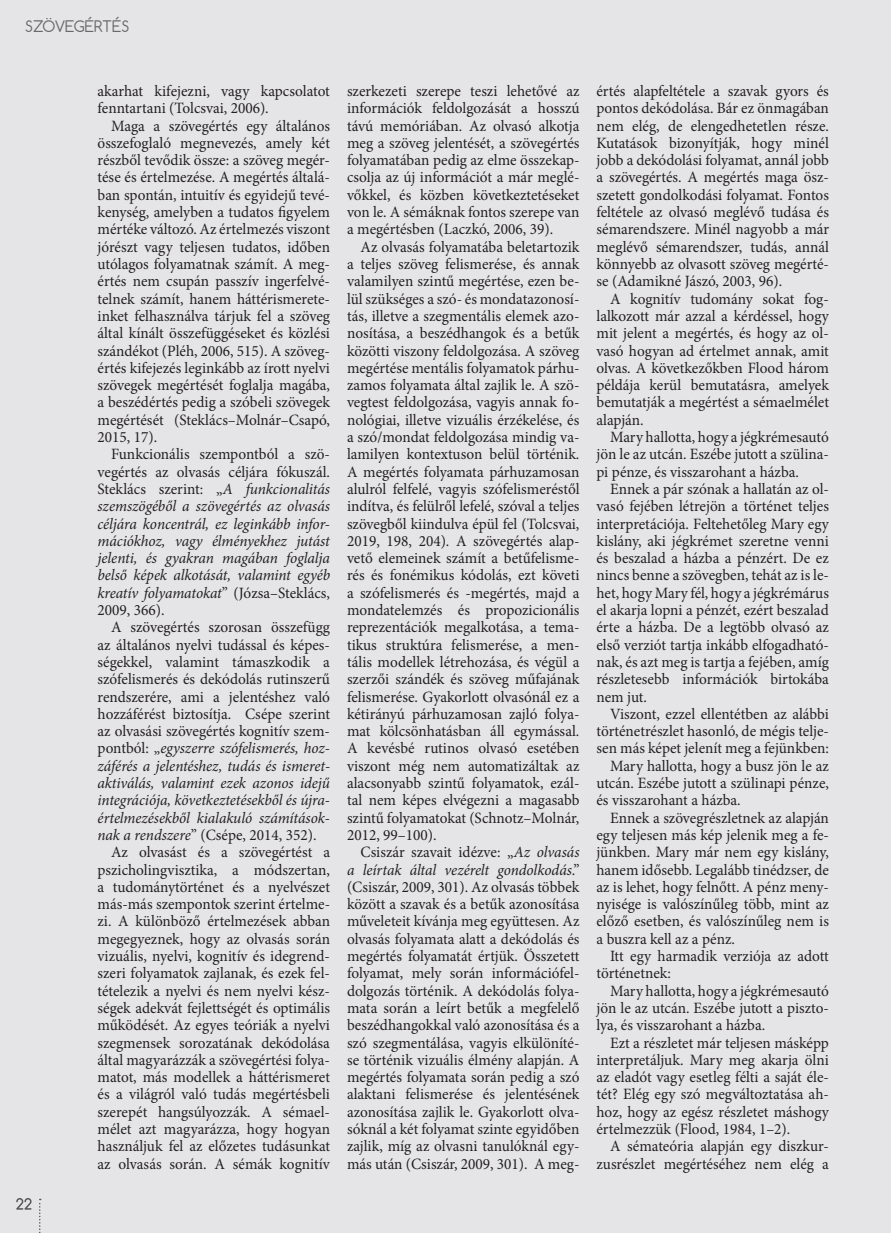
<style>
.page{position:relative;width:891px;height:1233px;background:#fff}
.page>*{position:absolute;margin:0;border:0;box-sizing:border-box;transform-origin:0 0}
.t1{font:15.75px/17.2px "Minion Pro";color:#231f20;text-align:justify}
.t2{font:italic 15.75px/17.2px "Minion Pro";letter-spacing:-.01em;color:#231f20;text-align:justify}
.t3{font:15px "Comfortaa";color:#69696c}
.s1{font-style:normal}
.s2{font-style:italic}
</style>
<div class="page">
<svg style="left:16px;top:1197px;width:16px;height:12px"></svg>
<svg style="left:39px;top:1198px;width:2px;height:34px"></svg>
<p class="t3" style="left:25px;top:21px;width:106px">SZÖVEGÉRTÉS</p>
<p class="t1" style="left:98px;top:84px;width:234px">akarhat kifejezni, vagy kapcsolatot fenntartani (Tolcsvai, 2006).</p>
<p class="t1" style="left:98px;top:118px;width:234px;text-indent:14px">Maga a szövegértés egy általános összefoglaló megnevezés, amely két részből tevődik össze: a szöveg megér&shy;tése és értelmezése. A megértés általá&shy;ban spontán, intuitív és egyidejű tevé&shy;kenység, amelyben a tudatos figyelem mértéke változó. Az értelmezés viszont jórészt vagy teljesen tudatos, időben utólagos folyamatnak számít. A meg&shy;értés nem csupán passzív ingerfelvé&shy;telnek számít, hanem háttérismerete&shy;inket felhasználva tárjuk fel a szöveg által kínált összefüggéseket és közlési szándékot (Pléh, 2006, 515). A szöveg&shy;értés kifejezés leginkább az írott nyelvi szövegek megértését foglalja magába, a beszédértés pedig a szóbeli szövegek megértését (Steklács–Molnár–Csapó, 2015, 17).</p>
<p class="t2" style="left:98px;top:447px;width:234px;text-indent:14px"><span class="s1">Funkcionális szempontból a szö&shy;vegértés az olvasás céljára fókuszál.<br>Steklács szerint: „</span>A funkcionalitás szemszögéből a szövegértés az olvasás céljára koncentrál, ez leginkább infor&shy;mációkhoz, vagy élményekhez jutást jelenti, és gyakran magában foglalja belső képek alkotását, valamint egyéb kreatív folyamatokat<span class="s1">” (Józsa–Steklács, 2009, 366).</span></p>
<p class="t1" style="left:111px;top:620px;width:220px">A szövegértés szorosan összefügg</p>
<p class="t1" style="left:98px;top:637px;width:234px">az általános nyelvi tudással és képes-</p>
<p class="t1" style="left:98px;top:654px;width:234px">ségekkel, valamint támaszkodik a</p>
<p class="t1" style="left:98px;top:671px;width:234px">szófelismerés és dekódolás rutinszerű</p>
<p class="t1" style="left:98px;top:689px;width:234px">rendszerére, ami a jelentéshez való</p>
<p class="t1" style="left:98px;top:706px;width:234px">hozzáférést biztosítja. Csépe szerint</p>
<p class="t1" style="left:98px;top:723px;width:234px">az olvasási szövegértés kognitív szem-</p>
<p class="t2" style="left:98px;top:741px;width:234px"><span class="s1">pontból: „</span>egyszerre szófelismerés, hoz-</p>
<p class="t2" style="left:98px;top:758px;width:234px">záférés a jelentéshez, tudás és ismeret-</p>
<p class="t2" style="left:98px;top:775px;width:234px">aktiválás, valamint ezek azonos idejű</p>
<p class="t2" style="left:98px;top:792px;width:234px">integrációja, következtetésekből és újra-</p>
<p class="t2" style="left:98px;top:810px;width:234px">értelmezésekből kialakuló számítások-</p>
<p class="t1" style="left:98px;top:827px;width:221px"><span class="s2">nak a rendszere</span>” (Csépe, 2014, 352).</p>
<p class="t1" style="left:111px;top:844px;width:221px">Az olvasást és a szövegértést a</p>
<p class="t1" style="left:98px;top:862px;width:234px">pszicholingvisztika, a módszertan,</p>
<p class="t1" style="left:98px;top:879px;width:234px">a tudománytörténet és a nyelvészet</p>
<p class="t1" style="left:98px;top:896px;width:234px">más-más szempontok szerint értelme-</p>
<p class="t1" style="left:98px;top:914px;width:234px">zi. A különböző értelmezések abban</p>
<p class="t1" style="left:98px;top:931px;width:234px">megegyeznek, hogy az olvasás során</p>
<p class="t1" style="left:98px;top:948px;width:234px">vizuális, nyelvi, kognitív és idegrend-</p>
<p class="t1" style="left:98px;top:965px;width:234px">szeri folyamatok zajlanak, és ezek fel-</p>
<p class="t1" style="left:98px;top:983px;width:234px">tételezik a nyelvi és nem nyelvi kész-</p>
<p class="t1" style="left:98px;top:1000px;width:234px">ségek adekvát fejlettségét és optimális</p>
<p class="t1" style="left:98px;top:1017px;width:234px">működését. Az egyes teóriák a nyelvi</p>
<p class="t1" style="left:98px;top:1035px;width:234px">szegmensek sorozatának dekódolása</p>
<p class="t1" style="left:98px;top:1052px;width:234px">által magyarázzák a szövegértési folya-</p>
<p class="t1" style="left:98px;top:1069px;width:234px">matot, más modellek a háttérismeret</p>
<p class="t1" style="left:98px;top:1086px;width:234px">és a világról való tudás megértésbeli</p>
<p class="t1" style="left:98px;top:1104px;width:234px">szerepét hangsúlyozzák. A sémael-</p>
<p class="t1" style="left:98px;top:1121px;width:234px">mélet azt magyarázza, hogy hogyan</p>
<p class="t1" style="left:98px;top:1138px;width:234px">használjuk fel az előzetes tudásunkat</p>
<p class="t1" style="left:98px;top:1156px;width:234px">az olvasás során. A sémák kognitív</p>
<p class="t1" style="left:347px;top:84px;width:234px">szerkezeti szerepe teszi lehetővé az információk feldolgozását a hosszú távú memóriában. Az olvasó alkotja meg a szöveg jelentését, a szövegértés folyamatában pedig az elme összekap&shy;csolja az új információt a már meglé&shy;vőkkel, és közben következtetéseket von le. A sémáknak fontos szerepe van a megértésben (Laczkó, 2006, 39).</p>
<p class="t1" style="left:347px;top:239px;width:234px;text-indent:14px">Az olvasás folyamatába beletartozik a teljes szöveg felismerése, és annak valamilyen szintű megértése, ezen be&shy;lül szükséges a szó- és mondatazonosí&shy;tás, illetve a szegmentális elemek azo&shy;nosítása, a beszédhangok és a betűk közötti viszony feldolgozása. A szöveg megértése mentális folyamatok párhu&shy;zamos folyamata által zajlik le. A szö&shy;vegtest feldolgozása, vagyis annak fo&shy;nológiai, illetve vizuális érzékelése, és a szó/mondat feldolgozása mindig va&shy;lamilyen kontextuson belül történik.<br>A megértés folyamata párhuzamosan alulról felfelé, vagyis szófelismeréstől indítva, és felülről lefelé, szóval a teljes szövegből kiindulva épül fel (Tolcsvai, 2019, 198, 204). A szövegértés alap&shy;vető elemeinek számít a betűfelisme&shy;rés és fonémikus kódolás, ezt követi a szófelismerés és -megértés, majd a mondatelemzés és propozicionális reprezentációk megalkotása, a tema&shy;tikus struktúra felismerése, a men&shy;tális modellek létrehozása, és végül a szerzői szándék és szöveg műfajának felismerése. Gyakorlott olvasónál ez a kétirányú párhuzamosan zajló folya&shy;mat kölcsönhatásban áll egymással.<br>A kevésbé rutinos olvasó esetében viszont még nem automatizáltak az alacsonyabb szintű folyamatok, ezál&shy;tal nem képes elvégezni a magasabb szintű folyamatokat (Schnotz–Molnár, 2012, 99–100).</p>
<p class="t1" style="left:347px;top:844px;width:234px;text-indent:14px">Csiszár szavait idézve: „<span class="s2">Az olvasás a leírtak által vezérelt gondolkodás</span>.” (Csiszár, 2009, 301). Az olvasás többek között a szavak és a betűk azonosítása műveleteit kívánja meg együttesen. Az olvasás folyamata alatt a dekódolás és megértés folyamatát értjük. Összetett folyamat, mely során információfel&shy;dolgozás történik. A dekódolás folya&shy;mata során a leírt betűk a megfelelő beszédhangokkal való azonosítása és a szó szegmentálása, vagyis elkülöníté&shy;se történik vizuális élmény alapján. A megértés folyamata során pedig a szó alaktani felismerése és jelentésének azonosítása zajlik le. Gyakorlott olva&shy;sóknál a két folyamat szinte egyidőben zajlik, míg az olvasni tanulóknál egy&shy;más után (Csiszár, 2009, 301). A meg-</p>
<p class="t1" style="left:596px;top:84px;width:234px">értés alapfeltétele a szavak gyors és pontos dekódolása. Bár ez önmagában nem elég, de elengedhetetlen része.<br>Kutatások bizonyítják, hogy minél jobb a dekódolási folyamat, annál jobb a szövegértés. A megértés maga ösz&shy;szetett gondolkodási folyamat. Fontos feltétele az olvasó meglévő tudása és sémarendszere. Minél nagyobb a már meglévő sémarendszer, tudás, annál könnyebb az olvasott szöveg megérté&shy;se (Adamikné Jászó, 2003, 96).</p>
<p class="t1" style="left:596px;top:291px;width:234px;text-indent:14px">A kognitív tudomány sokat fog&shy;lalkozott már azzal a kérdéssel, hogy mit jelent a megértés, és hogy az ol&shy;vasó hogyan ad értelmet annak, amit olvas. A következőkben Flood három példája kerül bemutatásra, amelyek bemutatják a megértést a sémaelmélet alapján.</p>
<p class="t1" style="left:596px;top:429px;width:234px;text-indent:14px">Mary hallotta, hogy a jégkrémesautó jön le az utcán. Eszébe jutott a szülina&shy;pi pénze, és visszarohant a házba.</p>
<p class="t1" style="left:596px;top:481px;width:234px;text-indent:14px">Ennek a pár szónak a hallatán az ol&shy;vasó fejében létrejön a történet teljes interpretációja. Feltehetőleg Mary egy kislány, aki jégkrémet szeretne venni és beszalad a házba a pénzért. De ez nincs benne a szövegben, tehát az is le&shy;het, hogy Mary fél, hogy a jégkrémárus el akarja lopni a pénzét, ezért beszalad érte a házba. De a legtöbb olvasó az első verziót tartja inkább elfogadható&shy;nak, és azt meg is tartja a fejében, amíg részletesebb információk birtokába nem jut.</p>
<p class="t1" style="left:610px;top:706px;width:220px">Viszont, ezzel ellentétben az alábbi</p>
<p class="t1" style="left:596px;top:723px;width:234px">történetrészlet hasonló, de mégis telje-</p>
<p class="t1" style="left:596px;top:741px;width:234px">sen más képet jelenít meg a fejünkben:</p>
<p class="t1" style="left:610px;top:758px;width:220px">Mary hallotta, hogy a busz jön le az</p>
<p class="t1" style="left:596px;top:775px;width:234px">utcán. Eszébe jutott a szülinapi pénze,</p>
<p class="t1" style="left:596px;top:792px;width:146px">és visszarohant a házba.</p>
<p class="t1" style="left:610px;top:810px;width:221px">Ennek a szövegrészletnek az alapján</p>
<p class="t1" style="left:596px;top:827px;width:234px">egy teljesen más kép jelenik meg a fe-</p>
<p class="t1" style="left:596px;top:844px;width:234px">jünkben. Mary már nem egy kislány,</p>
<p class="t1" style="left:596px;top:862px;width:234px">hanem idősebb. Legalább tinédzser, de</p>
<p class="t1" style="left:596px;top:879px;width:234px">az is lehet, hogy felnőtt. A pénz meny-</p>
<p class="t1" style="left:596px;top:896px;width:234px">nyisége is valószínűleg több, mint az</p>
<p class="t1" style="left:596px;top:914px;width:234px">előző esetben, és valószínűleg nem is</p>
<p class="t1" style="left:596px;top:931px;width:140px">a buszra kell az a pénz.</p>
<p class="t1" style="left:610px;top:948px;width:220px">Itt egy harmadik verziója az adott</p>
<p class="t1" style="left:596px;top:965px;width:76px">történetnek:</p>
<p class="t1" style="left:610px;top:983px;width:220px">Mary hallotta, hogy a jégkrémesautó</p>
<p class="t1" style="left:596px;top:1000px;width:234px">jön le az utcán. Eszébe jutott a piszto-</p>
<p class="t1" style="left:596px;top:1017px;width:170px">lya, és visszarohant a házba.</p>
<p class="t1" style="left:610px;top:1035px;width:220px">Ezt a részletet már teljesen másképp</p>
<p class="t1" style="left:596px;top:1052px;width:234px">interpretáljuk. Mary meg akarja ölni</p>
<p class="t1" style="left:596px;top:1069px;width:234px">az eladót vagy esetleg félti a saját éle-</p>
<p class="t1" style="left:596px;top:1086px;width:234px">tét? Elég egy szó megváltoztatása ah-</p>
<p class="t1" style="left:596px;top:1104px;width:234px">hoz, hogy az egész részletet máshogy</p>
<p class="t1" style="left:596px;top:1121px;width:195px">értelmezzük (Flood, 1984, 1–2).</p>
<p class="t1" style="left:610px;top:1138px;width:220px">A sémateória alapján egy diszkur-</p>
<p class="t1" style="left:596px;top:1156px;width:234px">zusrészlet megértéséhez nem elég a</p>
</div>
